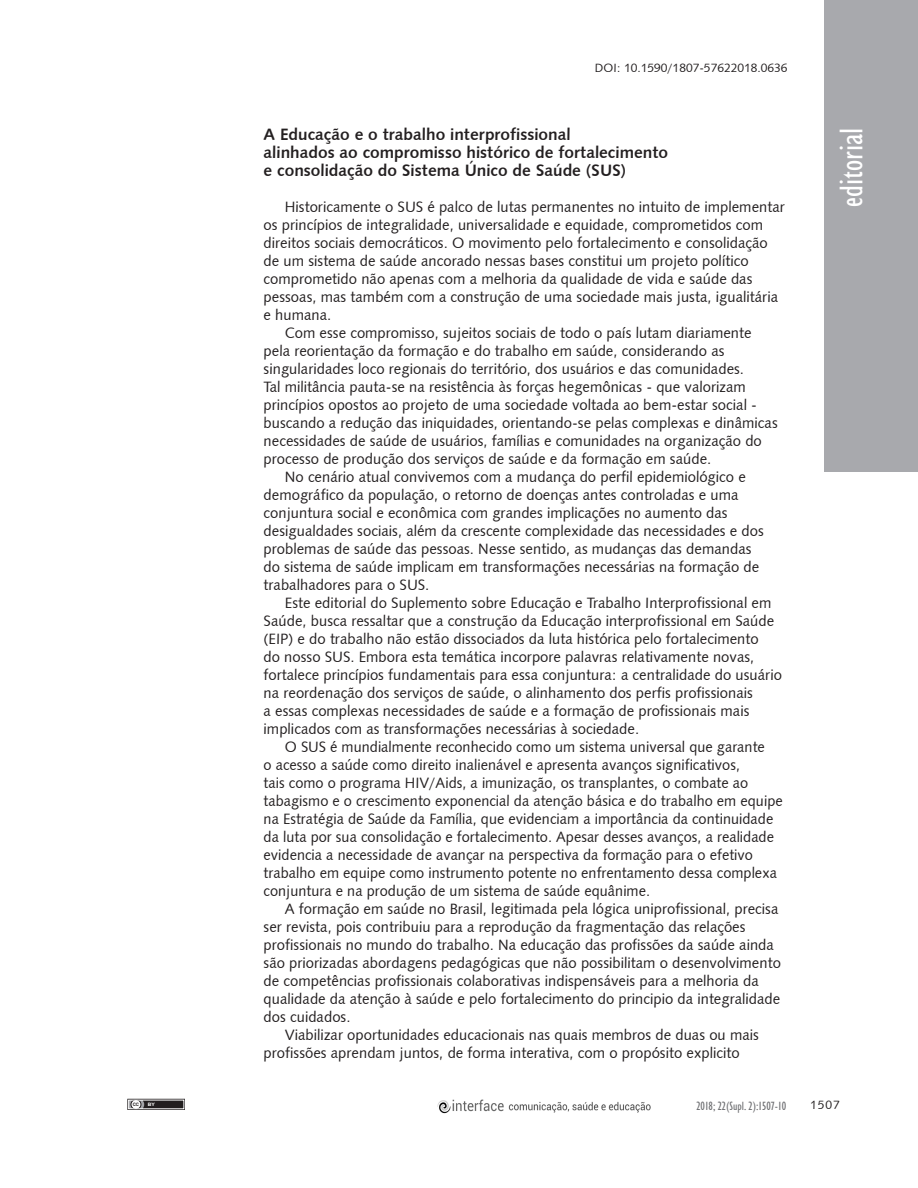
<style>
.page{position:relative;width:918px;height:1188px;background:#fff}
.page>*{position:absolute;margin:0;border:0;box-sizing:border-box;transform-origin:0 0}
.t1{font:condensed 33px "Humanist 521 BT";color:#fff}
.t2{font:16.5px "Humanist 531 BT Bold A";color:#231f20}
.t3{font:15px/18px "Humanist 531 BT Roman A";color:#231f20}
.t4{font:12px "Humanist 531 BT Roman A";color:#231f20}
.t5{font:condensed 12px "Humanist 521 BT";color:#6c6d70}
.t6{font:700 4.65px "Arial";color:#231f20}
.t7{font:700 4.65px "Arial";color:#fff;scale:1.11 1}
</style>
<div class="page">
<div style="left:825px;top:0;width:93px;height:472px;background:#a8a9ad"></div>
<div style="left:128px;top:1099px;width:56px;height:10px;background:#231f20"></div>
<svg style="left:141px;top:1102px;width:3px;height:5px"></svg>
<div style="left:131px;top:1100px;width:10px;height:9px;background:#fff;border-radius:50%"></div>
<div style="left:131px;top:1099px;width:10px;height:11px;border:1px solid #231f20;border-radius:50%"></div>
<div style="left:128px;top:1100px;width:56px;height:9px;border:1px solid #fff"></div>
<img style="left:437px;top:1099px;width:214px;height:15px">
<p class="t4" style="left:595px;top:61px;width:194px">DOI: 10.1590/1807-57622018.0636</p>
<p class="t2" style="left:264px;top:124px;width:309px">A Educação e o trabalho interprofissional</p>
<p class="t2" style="left:264px;top:142px;width:406px">alinhados ao compromisso histórico de fortalecimento</p>
<p class="t2" style="left:264px;top:160px;width:364px">e consolidação do Sistema Único de Saúde (SUS)</p>
<p class="t3" style="left:264px;top:198px;width:523px;text-indent:21px">Historicamente o SUS é palco de lutas permanentes no intuito de implementar os princípios de integralidade, universalidade e equidade, comprometidos com direitos sociais democráticos. O movimento pelo fortalecimento e consolidação de um sistema de saúde ancorado nessas bases constitui um projeto político comprometido não apenas com a melhoria da qualidade de vida e saúde das pessoas, mas também com a construção de uma sociedade mais justa, igualitária e humana.</p>
<p class="t3" style="left:264px;top:324px;width:516px;text-indent:21px">Com esse compromisso, sujeitos sociais de todo o país lutam diariamente pela reorientação da formação e do trabalho em saúde, considerando as singularidades loco regionais do território, dos usuários e das comunidades.<br>Tal militância pauta-se na resistência às forças hegemônicas - que valorizam princípios opostos ao projeto de uma sociedade voltada ao bem-estar social - buscando a redução das iniquidades, orientando-se pelas complexas e dinâmicas necessidades de saúde de usuários, famílias e comunidades na organização do processo de produção dos serviços de saúde e da formação em saúde.</p>
<p class="t3" style="left:264px;top:468px;width:502px;text-indent:21px">No cenário atual convivemos com a mudança do perfil epidemiológico e demográfico da população, o retorno de doenças antes controladas e uma conjuntura social e econômica com grandes implicações no aumento das desigualdades sociais, além da crescente complexidade das necessidades e dos problemas de saúde das pessoas. Nesse sentido, as mudanças das demandas do sistema de saúde implicam em transformações necessárias na formação de trabalhadores para o SUS.</p>
<p class="t3" style="left:264px;top:594px;width:520px;text-indent:21px">Este editorial do Suplemento sobre Educação e Trabalho Interprofissional em Saúde, busca ressaltar que a construção da Educação interprofissional em Saúde (EIP) e do trabalho não estão dissociados da luta histórica pelo fortalecimento<br>do nosso SUS. Embora esta temática incorpore palavras relativamente novas, fortalece princípios fundamentais para essa conjuntura: a centralidade do usuário na reordenação dos serviços de saúde, o alinhamento dos perfis profissionais<br>a essas complexas necessidades de saúde e a formação de profissionais mais implicados com as transformações necessárias à sociedade.</p>
<p class="t3" style="left:264px;top:738px;width:521px;text-indent:21px">O SUS é mundialmente reconhecido como um sistema universal que garante<br>o acesso a saúde como direito inalienável e apresenta avanços significativos,<br>tais como o programa HIV/Aids, a imunização, os transplantes, o combate ao tabagismo e o crescimento exponencial da atenção básica e do trabalho em equipe na Estratégia de Saúde da Família, que evidenciam a importância da continuidade da luta por sua consolidação e fortalecimento. Apesar desses avanços, a realidade evidencia a necessidade de avançar na perspectiva da formação para o efetivo trabalho em equipe como instrumento potente no enfrentamento dessa complexa conjuntura e na produção de um sistema de saúde equânime.</p>
<p class="t3" style="left:264px;top:900px;width:519px;text-indent:21px">A formação em saúde no Brasil, legitimada pela lógica uniprofissional, precisa ser revista, pois contribuiu para a reprodução da fragmentação das relações profissionais no mundo do trabalho. Na educação das profissões da saúde ainda são priorizadas abordagens pedagógicas que não possibilitam o desenvolvimento de competências profissionais colaborativas indispensáveis para a melhoria da qualidade da atenção à saúde e pelo fortalecimento do principio da integralidade dos cuidados.</p>
<p class="t3" style="left:264px;top:1026px;width:497px;text-indent:21px">Viabilizar oportunidades educacionais nas quais membros de duas ou mais profissões aprendam juntos, de forma interativa, com o propósito explicito</p>
<p class="t1" style="left:832px;top:207px;width:81px;rotate:-90deg">editorial</p>
<p class="t6" style="left:133px;top:1101px;width:8px">CC</p>
<p class="t7" style="left:148px;top:1101px;width:8px">BY</p>
<p class="t5" style="left:696px;top:1099px;width:91px">2018; 22(Supl. 2):1507-10</p>
<p class="t4" style="left:810px;top:1097px;width:31px">1507</p>
</div>
